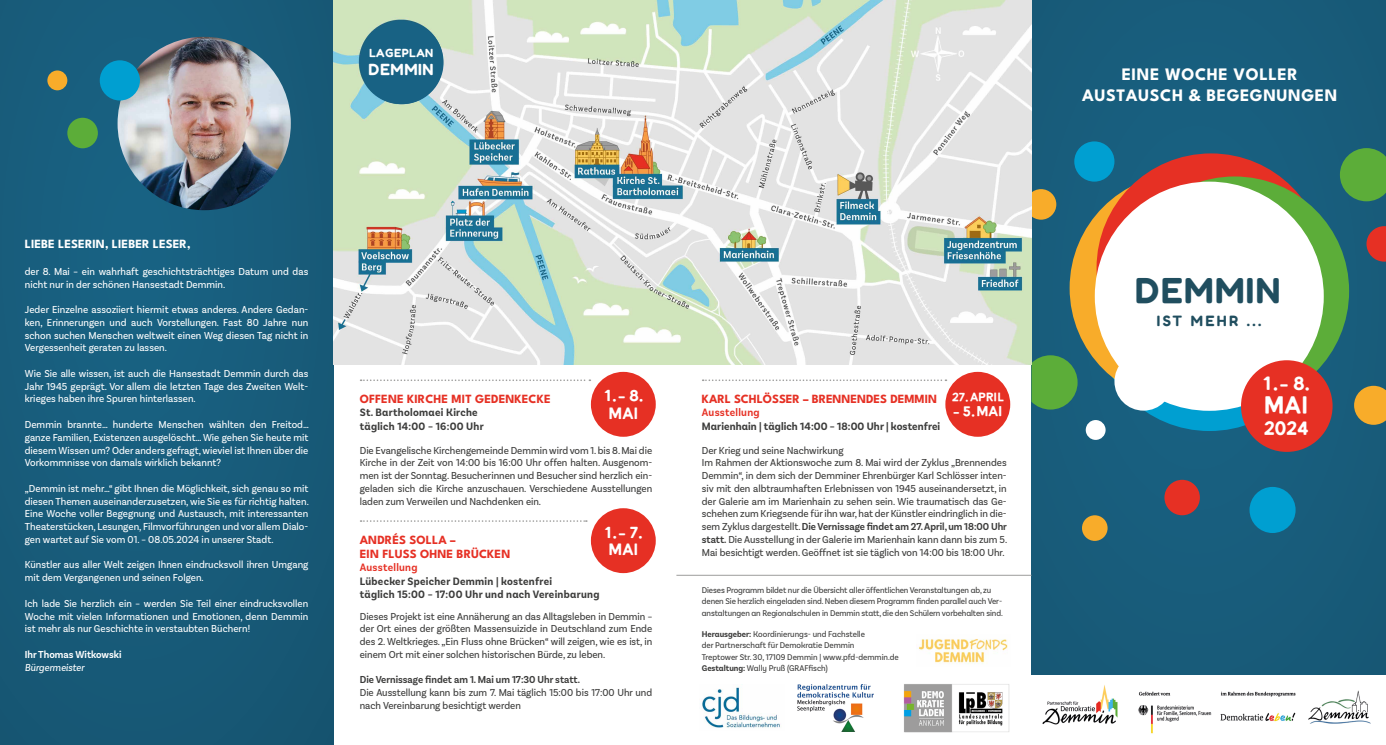
<style>
.page{position:relative;width:1386px;height:745px;background:#fff}
.page>*{position:absolute;margin:0;border:0;box-sizing:border-box;transform-origin:0 0}
.t1{font:300 36.25px "Fredoka";letter-spacing:.035em;color:#204e5f}
.t2{font:800 30px "Alesand Round";color:#fff}
.t3{font:800 23.75px "Alesand Round";color:#fff}
.t4{font:800 20px/17.5px "Alesand Round";color:#fff}
.t5{font:100 17.5px/21.2px "League Spartan";letter-spacing:.03em;color:#fff;text-align:center}
.t6{font:800 17.5px "Alesand Round";color:#fff}
.t7{font:300 16.25px "Fredoka";letter-spacing:.035em;color:#fff}
.t8{font:300 15px "Fredoka";letter-spacing:.16em;color:#204e5f}
.t9{font:800 15px "Alesand Round";letter-spacing:.01em;color:#fff}
.t10{font:100 12.5px/13.8px "League Spartan";letter-spacing:.005em;color:#e63024}
.t11{font:100 12.5px "League Spartan";letter-spacing:.005em;color:#fff}
.t12{font:300 11.88px "Fredoka";letter-spacing:.035em;color:#fff}
.t13{font:700 11.25px/13.5px "Basic Sans Alt Narrow";letter-spacing:.025em;color:#3c3c3b}
.t14{font:600 11.25px "Basic Sans Alt Narrow";letter-spacing:.025em;color:#e63024}
.t15{font:10.62px/12.8px "Basic Sans Narrow";letter-spacing:.005em;color:#fff;text-align:justify}
.t16{font:10.62px/12.8px "Basic Sans Narrow";color:#3c3c3b;text-align:justify}
.t17{font:600 10.62px "Basic Sans Narrow";color:#3c3c3b}
.t18{font:600 10.62px "Basic Sans Narrow";color:#fff}
.t19{font:italic 10.62px "Basic Sans Narrow";color:#fff}
.t20{font:8.75px/11.2px "Basic Sans Alt Narrow";letter-spacing:-.01em;color:#3c3c3b}
.s1{font-weight:600}
.s2{font-weight:700}
</style>
<div class="page">
<div style="left:1031px;top:0;width:354px;height:673px;background:#185c7b"></div>
<svg style="left:1031px;top:355px;width:46px;height:54px;background:#51a044"></svg>
<div style="left:0;top:0;width:333px;height:744px;background:#185c7b"></div>
<img style="left:1042px;top:685px;width:76px;height:40px">
<img style="left:1308px;top:690px;width:62px;height:33px">
<img style="left:1138px;top:691px;width:157px;height:43px">
<div style="left:1095px;top:202px;width:228px;height:229px;background:#009fd1;border-radius:50%"></div>
<svg style="left:1340px;top:148px;width:45px;height:53px;background:#51a043"></svg>
<div style="left:1249px;top:486px;width:46px;height:46px;background:#009fd1;border-radius:50%"></div>
<svg style="left:1366px;top:226px;width:19px;height:35px"></svg>
<div style="left:1164px;top:479px;width:35px;height:36px;background:#e63024;border-radius:50%"></div>
<svg style="left:1354px;top:385px;width:31px;height:39px"></svg>
<div style="left:1074px;top:141px;width:40px;height:40px;background:#009fd1;border-radius:50%"></div>
<div style="left:1069px;top:173px;width:229px;height:229px;background:#f8ac2a;border-radius:50%"></div>
<div style="left:1096px;top:153px;width:229px;height:229px;background:#e63024;border-radius:50%"></div>
<div style="left:1120px;top:176px;width:229px;height:229px;background:#5cad39;border-radius:50%"></div>
<div style="left:1094px;top:181px;width:229px;height:229px;background:#fff;border-radius:50%"></div>
<div style="left:1114px;top:352px;width:58px;height:58px;background:#fff;border-radius:50%"></div>
<div style="left:1085px;top:420px;width:20px;height:19px;background:#fff;border-radius:50%"></div>
<div style="left:1241px;top:360px;width:91px;height:91px;background:#e63024;border-radius:50%"></div>
<div style="left:1025px;top:189px;width:31px;height:30px;background:#f8ac2a;border-radius:50%"></div>
<div style="left:1082px;top:515px;width:25px;height:25px;background:#f8ac2a;border-radius:50%"></div>
<img style="left:797px;top:684px;width:77px;height:47px">
<img style="left:918px;top:639px;width:90px;height:25px">
<img style="left:702px;top:687px;width:78px;height:41px">
<img style="left:903px;top:684px;width:106px;height:48px">
<hr style="left:676px;top:574px;width:355px;height:1px;background:#9d9d9c">
<div style="left:591px;top:371px;width:65px;height:65px;background:#e63024;border-radius:50%"></div>
<div style="left:591px;top:508px;width:65px;height:64px;background:#e63024;border-radius:50%"></div>
<img style="left:118px;top:37px;width:173px;height:173px;border-radius:87px">
<div style="left:100px;top:60px;width:40px;height:40px;background:#009fd1;border-radius:50%"></div>
<div style="left:67px;top:118px;width:31px;height:30px;background:#5cad39;border-radius:50%"></div>
<div style="left:47px;top:70px;width:20px;height:20px;background:#f8ac2a;border-radius:50%"></div>
<svg style="left:360px;top:379px;width:230px;height:2px"></svg>
<svg style="left:702px;top:379px;width:244px;height:2px"></svg>
<svg style="left:360px;top:520px;width:227px;height:1px"></svg>
<img style="left:333px;top:0;width:698px;height:364px">
<div style="left:360px;top:21px;width:83px;height:83px;background:#186284;border-radius:50%"></div>
<div style="left:945px;top:371px;width:65px;height:65px;background:#e63024;border-radius:50%"></div>
<p class="t12" style="left:369px;top:46px;width:66px">LAGEPLAN</p>
<h3 class="t7" style="left:369px;top:59px;width:67px">DEMMIN</h3>
<p class="t11" style="left:25px;top:234px;width:167px">LIEBE LESERIN, LIEBER LESER,</p>
<p class="t15" style="left:25px;top:265px;width:285px">der 8. Mai – ein wahrhaft geschichtsträchtiges Datum und das nicht nur in der schönen Hansestadt Demmin.</p>
<p class="t15" style="left:25px;top:303px;width:285px">Jeder Einzelne assoziiert hiermit etwas anderes. Andere Gedan&shy;ken, Erinnerungen und auch Vorstellungen. Fast 80 Jahre nun schon suchen Menschen weltweit einen Weg diesen Tag nicht in Vergessenheit geraten zu lassen.</p>
<p class="t15" style="left:25px;top:367px;width:285px">Wie Sie alle wissen, ist auch die Hansestadt Demmin durch das Jahr 1945 geprägt. Vor allem die letzten Tage des Zweiten Welt&shy;krieges haben ihre Spuren hinterlassen.</p>
<p class="t15" style="left:25px;top:418px;width:285px">Demmin brannte… hunderte Menschen wählten den Freitod… ganze Familien, Existenzen ausgelöscht… Wie gehen Sie heute mit diesem Wissen um? Oder anders gefragt, wieviel ist Ihnen über die Vorkommnisse von damals wirklich bekannt?</p>
<p class="t15" style="left:25px;top:482px;width:286px">„Demmin ist mehr…“ gibt Ihnen die Möglichkeit, sich genau so mit diesen Themen auseinanderzusetzen, wie Sie es für richtig halten.<br>Eine Woche voller Begegnung und Austausch, mit interessanten Theaterstücken, Lesungen, Filmvorführungen und vor allem Dialo&shy;gen wartet auf Sie vom 01. – 08.05.2024 in unserer Stadt.</p>
<p class="t15" style="left:25px;top:558px;width:285px">Künstler aus aller Welt zeigen Ihnen eindrucksvoll ihren Umgang mit dem Vergangenen und seinen Folgen.</p>
<p class="t15" style="left:25px;top:596px;width:285px">Ich lade Sie herzlich ein – werden Sie Teil einer eindrucksvollen Woche mit vielen Informationen und Emotionen, denn Demmin ist mehr als nur Geschichte in verstaubten Büchern!</p>
<p class="t18" style="left:25px;top:648px;width:98px">Ihr Thomas Witkowski</p>
<p class="t19" style="left:25px;top:661px;width:61px">Bürgermeister</p>
<h3 class="t4" style="left:603px;top:386px;width:41px">1. – 8.<br>MAI</h3>
<p class="t10" style="left:360px;top:390px;width:192px">OFFENE KIRCHE MIT GEDENKECKE</p>
<p class="t13" style="left:360px;top:406px;width:126px">St. Bartholomaei Kirche täglich 14:00 – 16:00 Uhr</p>
<p class="t16" style="left:360px;top:443px;width:294px">Die Evangelische Kirchengemeinde Demmin wird vom 1. bis 8. Mai die Kirche in der Zeit von 14:00 bis 16:00 Uhr offen halten. Ausgenom&shy;men ist der Sonntag. Besucherinnen und Besucher sind herzlich ein&shy;geladen sich die Kirche anzuschauen. Verschiedene Ausstellungen laden zum Verweilen und Nachdenken ein.</p>
<p class="t10" style="left:360px;top:531px;width:152px">ANDRÉS SOLLA –<br>EIN FLUSS OHNE BRÜCKEN</p>
<p class="t14" style="left:360px;top:561px;width:59px">Ausstellung</p>
<p class="t13" style="left:360px;top:574px;width:241px">Lübecker Speicher Demmin | kostenfrei<br>täglich 15:00 – 17:00 Uhr und nach Vereinbarung</p>
<p class="t16" style="left:360px;top:609px;width:294px">Dieses Projekt ist eine Annäherung an das Alltagsleben in Demmin – der Ort eines der größten Massensuizide in Deutschland zum Ende des 2. Weltkrieges. „Ein Fluss ohne Brücken“ will zeigen, wie es ist, in einem Ort mit einer solchen historischen Bürde, zu leben.</p>
<p class="t17" style="left:360px;top:673px;width:222px">Die Vernissage findet am 1. Mai um 17:30 Uhr statt.</p>
<p class="t16" style="left:360px;top:686px;width:294px">Die Ausstellung kann bis zum 7. Mai täglich 15:00 bis 17:00 Uhr und nach Vereinbarung besichtigt werden</p>
<h3 class="t4" style="left:604px;top:523px;width:40px">1. – 7.<br>MAI</h3>
<p class="t10" style="left:702px;top:390px;width:237px">KARL SCHLÖSSER – BRENNENDES DEMMIN</p>
<p class="t14" style="left:702px;top:406px;width:59px">Ausstellung</p>
<p class="t13" style="left:702px;top:419px;width:240px">Marienhain | täglich 14:00 – 18:00 Uhr | kostenfrei</p>
<p class="t16" style="left:702px;top:443px;width:307px;text-align:left">Der Krieg und seine Nachwirkung<br>Im Rahmen der Aktionswoche zum 8. Mai wird der Zyklus „Brennendes Demmin“, in dem sich der Demminer Ehrenbürger Karl Schlösser inten&shy;siv mit den albtraumhaften Erlebnissen von 1945 auseinandersetzt, in der Galerie am im Marienhain zu sehen sein. Wie traumatisch das Ge&shy;schehen zum Kriegsende für ihn war, hat der Künstler eindringlich in die&shy;sem Zyklus dargestellt. <span class="s1">Die Vernissage findet am 27. April, um 18:00 Uhr statt.</span> Die Ausstellung in der Galerie im Marienhain kann dann bis zum 5.<br>Mai besichtigt werden. Geöffnet ist sie täglich von 14:00 bis 18:00 Uhr.</p>
<h3 class="t9" style="left:952px;top:389px;width:53px">27. APRIL</h3>
<h3 class="t6" style="left:953px;top:402px;width:50px">– 5. MAI</h3>
<p class="t20" style="left:702px;top:584px;width:302px">Dieses Programm bildet nur die Übersicht aller öffentlichen Veranstaltungen ab, zu denen Sie herzlich eingeladen sind. Neben diesem Programm finden parallel auch Ver&shy;anstaltungen an Regionalschulen in Demmin statt, die den Schülern vorbehalten sind.</p>
<p class="t20" style="left:702px;top:628px;width:198px"><span class="s2">Herausgeber:</span> Koordinierungs- und Fachstelle<br>der Partnerschaft für Demokratie Demmin<br>Treptower Str. 30, 17109 Demmin | www.pfd-demmin.de <span class="s2">Gestaltung:</span> Wally Pruß (GRAFfisch)</p>
<h3 class="t5" style="left:1082px;top:62px;width:257px">EINE WOCHE VOLLER<br>AUSTAUSCH &amp; BEGEGNUNGEN</h3>
<h1 class="t1" style="left:1135px;top:268px;width:147px">DEMMIN</h1>
<h3 class="t8" style="left:1156px;top:312px;width:106px">IST MEHR ...</h3>
<h3 class="t3" style="left:1262px;top:371px;width:49px">1. – 8.</h3>
<h2 class="t2" style="left:1263px;top:390px;width:46px">MAI</h2>
<h3 class="t3" style="left:1264px;top:416px;width:46px">2024</h3>
</div>
